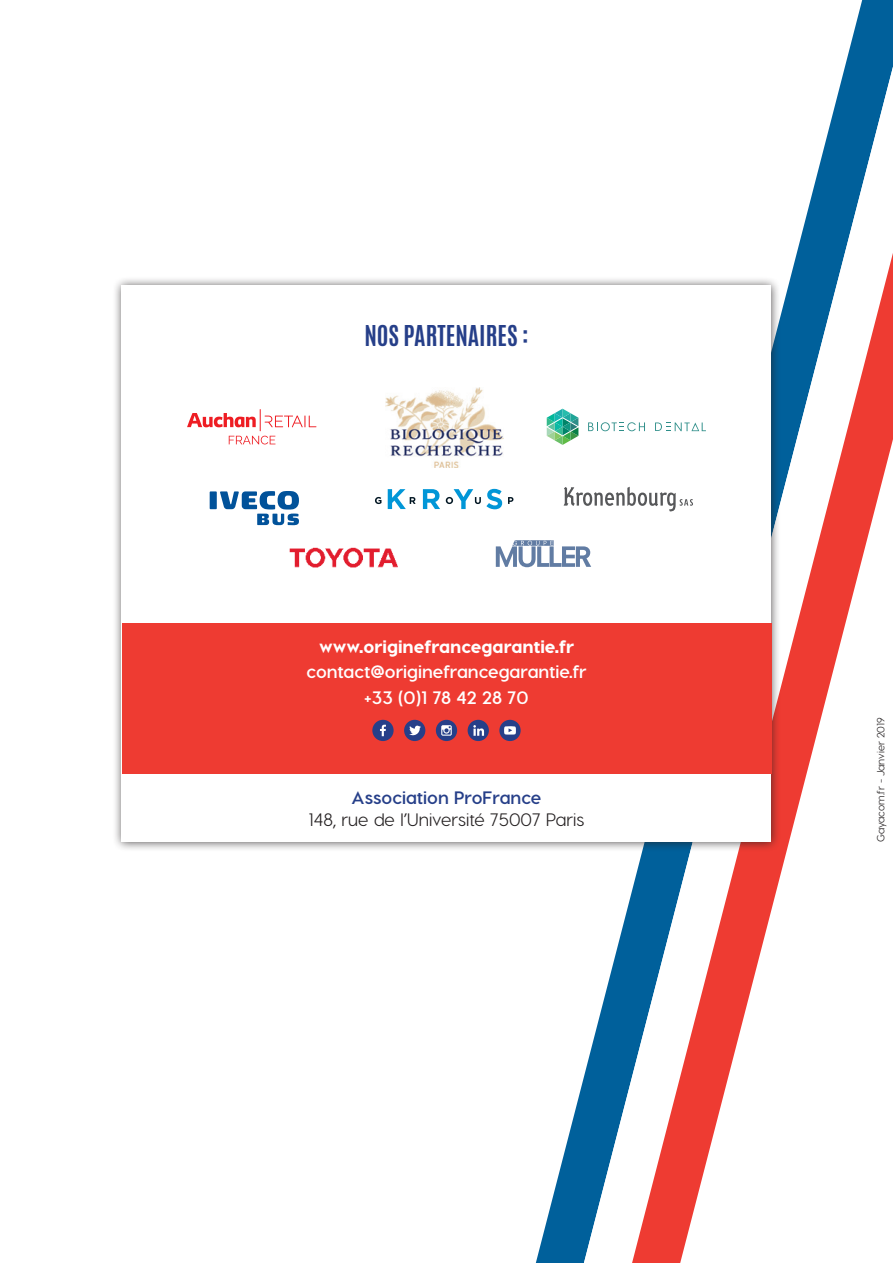
<style>
.page{position:relative;width:893px;height:1263px;background:#fff}
.page>*{position:absolute;margin:0;border:0;box-sizing:border-box;transform-origin:0 0}
.t1{font:700 24px "Antonio";color:#263f89}
.t2{font:700 18px/25.3px "Visby CF";color:#fff;text-align:center}
.t3{font:500 18px "Visby CF";color:#231f20}
.t4{font:800 18px "Visby CF";color:#fff}
.t5{font:700 18px "Visby CF";color:#263f89}
.t6{font:500 10.5px "Visby CF";color:#231f20}
</style>
<div class="page">
<svg style="left:535px;top:0;width:358px;height:1263px"></svg>
<div style="left:112px;top:276px;width:669px;height:575px;background:#231f20;opacity:.75"></div>
<div style="left:122px;top:286px;width:649px;height:556px;background:#fff"></div>
<div style="left:122px;top:623px;width:649px;height:151px;background:#ee3b32"></div>
<div style="left:372px;top:720px;width:22px;height:21px;background:#263f89;border-radius:50%"></div>
<svg style="left:380px;top:725px;width:6px;height:11px"></svg>
<div style="left:404px;top:720px;width:21px;height:21px;background:#263f89;border-radius:50%"></div>
<svg style="left:409px;top:725px;width:12px;height:10px"></svg>
<div style="left:436px;top:720px;width:21px;height:21px;background:#263f89;border-radius:50%"></div>
<svg style="left:441px;top:725px;width:11px;height:11px"></svg>
<div style="left:468px;top:720px;width:21px;height:21px;background:#263f89;border-radius:50%"></div>
<svg style="left:473px;top:725px;width:11px;height:11px"></svg>
<div style="left:499px;top:720px;width:22px;height:21px;background:#263f89;border-radius:50%"></div>
<svg style="left:504px;top:726px;width:12px;height:9px"></svg>
<svg style="left:588px;top:422px;width:57px;height:9px"></svg>
<svg style="left:655px;top:422px;width:51px;height:9px"></svg>
<svg style="left:547px;top:409px;width:31px;height:36px"></svg>
<img style="left:385px;top:387px;width:118px;height:80px">
<svg style="left:564px;top:487px;width:129px;height:24px"></svg>
<svg style="left:187px;top:409px;width:129px;height:35px"></svg>
<svg style="left:423px;top:489px;width:17px;height:20px"></svg>
<svg style="left:375px;top:497px;width:6px;height:7px"></svg>
<svg style="left:388px;top:489px;width:28px;height:20px"></svg>
<svg style="left:446px;top:489px;width:56px;height:20px"></svg>
<svg style="left:508px;top:497px;width:5px;height:7px"></svg>
<div style="left:210px;top:491px;width:7px;height:18px;background:#01529a"></div>
<svg style="left:220px;top:491px;width:79px;height:34px"></svg>
<svg style="left:496px;top:540px;width:95px;height:27px"></svg>
<img style="left:289px;top:547px;width:109px;height:21px">
<h1 class="t1" style="left:364px;top:318px;width:166px">NOS PARTENAIRES :</h1>
<p class="t4" style="left:319px;top:635px;width:257px">www.originefrancegarantie.fr</p>
<p class="t2" style="left:306px;top:659px;width:282px">contact@originefrancegarantie.fr +33 (0)1 78 42 28 70</p>
<p class="t5" style="left:352px;top:787px;width:191px">Association ProFrance</p>
<p class="t3" style="left:309px;top:809px;width:277px">148, rue de l’Université 75007 Paris</p>
<p class="t6" style="left:874px;top:842px;width:126px;rotate:-90deg">Gayacom.fr - Janvier 2019</p>
</div>
